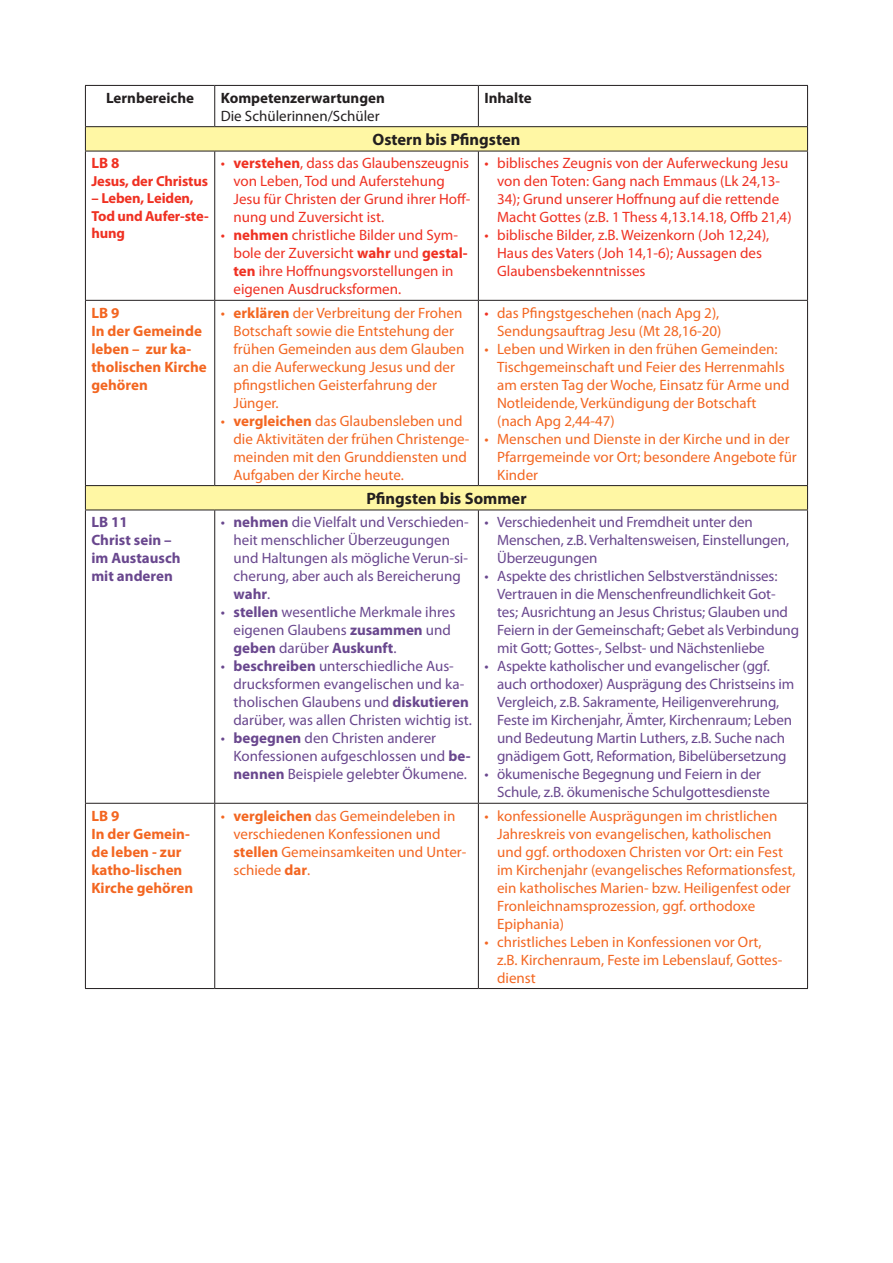
<style>
.page{position:relative;width:893px;height:1263px;background:#fff}
.page>*{position:absolute;margin:0;border:0;box-sizing:border-box;transform-origin:0 0}
.t1{font:700 16.5px "Myriad Pro";color:#231f20}
.t2{font:15px/18px "Myriad Pro";letter-spacing:-.01em;color:#69478e}
.t3{font:15px/18px "Myriad Pro";color:#f36621}
.t4{font:15px/18px "Myriad Pro";color:#ef3122}
.t5{font:700 15px/18px "Myriad Pro";color:#f36621}
.t6{font:700 15px "Myriad Pro";color:#231f20}
.t7{font:700 15px/18px "Myriad Pro";color:#69478e}
.t8{font:15px "Myriad Pro";color:#231f20}
.t9{font:700 15px "Myriad Pro";color:#ef3122}
.t10{font:700 14.55px/17.4px "Myriad Pro";letter-spacing:-.01em;color:#ef3122}
.s1{font-weight:700}
.s2{color:#ef3122}
</style>
<div class="page">
<svg style="left:86px;top:127px;width:721px;height:383px"></svg>
<hr style="left:85px;top:85px;width:130px;height:1px;background:#231f20">
<hr style="left:85px;top:86px;width:1px;height:40px;background:#231f20">
<hr style="left:215px;top:85px;width:263px;height:1px;background:#231f20">
<hr style="left:214px;top:86px;width:1px;height:40px;background:#231f20">
<hr style="left:478px;top:85px;width:330px;height:1px;background:#231f20">
<hr style="left:478px;top:86px;width:1px;height:40px;background:#231f20">
<hr style="left:807px;top:86px;width:1px;height:40px;background:#231f20">
<hr style="left:85px;top:126px;width:130px;height:1px;background:#231f20">
<svg style="left:85px;top:127px;width:1px;height:24px"></svg>
<hr style="left:215px;top:126px;width:263px;height:1px;background:#231f20">
<hr style="left:478px;top:126px;width:330px;height:1px;background:#231f20">
<svg style="left:807px;top:127px;width:1px;height:24px"></svg>
<hr style="left:85px;top:151px;width:130px;height:1px;background:#231f20">
<hr style="left:85px;top:151px;width:1px;height:149px;background:#231f20">
<hr style="left:215px;top:151px;width:263px;height:1px;background:#231f20">
<hr style="left:214px;top:151px;width:1px;height:149px;background:#231f20">
<hr style="left:478px;top:151px;width:330px;height:1px;background:#231f20">
<hr style="left:478px;top:151px;width:1px;height:149px;background:#231f20">
<hr style="left:807px;top:151px;width:1px;height:149px;background:#231f20">
<hr style="left:85px;top:300px;width:130px;height:1px;background:#231f20">
<hr style="left:85px;top:301px;width:1px;height:184px;background:#231f20">
<hr style="left:215px;top:300px;width:263px;height:1px;background:#231f20">
<hr style="left:214px;top:301px;width:1px;height:184px;background:#231f20">
<hr style="left:478px;top:300px;width:330px;height:1px;background:#231f20">
<hr style="left:478px;top:301px;width:1px;height:184px;background:#231f20">
<hr style="left:807px;top:301px;width:1px;height:184px;background:#231f20">
<hr style="left:85px;top:485px;width:130px;height:1px;background:#231f20">
<svg style="left:85px;top:486px;width:1px;height:24px"></svg>
<hr style="left:215px;top:485px;width:263px;height:1px;background:#231f20">
<hr style="left:478px;top:485px;width:330px;height:1px;background:#231f20">
<svg style="left:807px;top:486px;width:1px;height:24px"></svg>
<hr style="left:85px;top:510px;width:130px;height:1px;background:#231f20">
<hr style="left:85px;top:510px;width:1px;height:293px;background:#231f20">
<hr style="left:215px;top:510px;width:263px;height:1px;background:#231f20">
<hr style="left:214px;top:510px;width:1px;height:293px;background:#231f20">
<hr style="left:478px;top:510px;width:330px;height:1px;background:#231f20">
<hr style="left:478px;top:510px;width:1px;height:293px;background:#231f20">
<hr style="left:807px;top:510px;width:1px;height:293px;background:#231f20">
<hr style="left:85px;top:803px;width:130px;height:1px;background:#231f20">
<hr style="left:85px;top:804px;width:1px;height:184px;background:#231f20">
<hr style="left:215px;top:803px;width:263px;height:1px;background:#231f20">
<hr style="left:214px;top:804px;width:1px;height:184px;background:#231f20">
<hr style="left:478px;top:803px;width:330px;height:1px;background:#231f20">
<hr style="left:478px;top:804px;width:1px;height:184px;background:#231f20">
<hr style="left:807px;top:804px;width:1px;height:184px;background:#231f20">
<hr style="left:85px;top:988px;width:130px;height:1px;background:#231f20">
<hr style="left:215px;top:988px;width:263px;height:1px;background:#231f20">
<hr style="left:478px;top:988px;width:330px;height:1px;background:#231f20">
<p class="t6" style="left:106px;top:88px;width:89px">Lernbereiche</p>
<p class="t6" style="left:221px;top:88px;width:166px">Kompetenzerwartungen</p>
<p class="t8" style="left:221px;top:106px;width:160px">Die Schülerinnen/Schüler</p>
<p class="t6" style="left:484px;top:88px;width:49px">Inhalte</p>
<p class="t1" style="left:372px;top:129px;width:149px">Ostern bis Pfingsten</p>
<p class="t9" style="left:91px;top:153px;width:30px">LB 8</p>
<p class="t10" style="left:91px;top:172px;width:118px">Jesus, der Christus</p>
<p class="t10" style="left:91px;top:189px;width:119px">– Leben, Leiden,<br>Tod und Aufer-ste&shy;hung</p>
<p class="t4" style="left:233px;top:154px;width:238px;text-indent:-13px">• <span class="s1">verstehen</span>, dass das Glaubenszeugnis von Leben, Tod und Auferstehung Jesu für Christen der Grund ihrer Hoff&shy;nung und Zuversicht ist.</p>
<p class="t4" style="left:233px;top:226px;width:236px;text-indent:-13px">• <span class="s1">nehmen</span> christliche Bilder und Sym&shy;bole der Zuversicht <span class="s1">wahr</span> und <span class="s1">gestal&shy;ten</span> ihre Hoffnungsvorstellungen in eigenen Ausdrucksformen.</p>
<p class="t4" style="left:497px;top:154px;width:296px;text-indent:-13px">• biblisches Zeugnis von der Auferweckung Jesu von den Toten: Gang nach Emmaus (Lk 24,13- 34); Grund unserer Hoffnung auf die rettende Macht Gottes (z.B. 1 Thess 4,13.14.18, Offb 21,4)</p>
<p class="t4" style="left:497px;top:226px;width:274px;text-indent:-13px">• biblische Bilder, z.B. Weizenkorn (Joh 12,24),<br>Haus des Vaters (Joh 14,1-6); Aussagen des<br>Glaubensbekenntnisses</p>
<p class="t3" style="left:484px;top:303px;width:239px;text-align:right"><span class="s2">•</span> das Pfingstgeschehen (nach Apg 2),<br>Sendungsauftrag Jesu (Mt 28,16-20)</p>
<p class="t3" style="left:497px;top:339px;width:294px;text-indent:-13px">• Leben und Wirken in den frühen Gemeinden:<br>Tischgemeinschaft und Feier des Herrenmahls am ersten Tag der Woche, Einsatz für Arme und Notleidende, Verkündigung der Botschaft (nach Apg 2,44-47)</p>
<p class="t3" style="left:497px;top:429px;width:301px;text-indent:-13px">• Menschen und Dienste in der Kirche und in der<br>Pfarrgemeinde vor Ort; besondere Angebote für<br>Kinder</p>
<p class="t1" style="left:366px;top:488px;width:162px">Pfingsten bis Sommer</p>
<p class="t5" style="left:91px;top:303px;width:117px">LB 9<br>In der Gemeinde leben – zur ka&shy;tholischen Kirche gehören</p>
<p class="t3" style="left:233px;top:303px;width:232px;text-indent:-13px">• <span class="s1">erklären</span> der Verbreitung der Frohen<br>Botschaft sowie die Entstehung der frühen Gemeinden aus dem Glauben an die Auferweckung Jesus und der pfingstlichen Geisterfahrung der<br>Jünger.</p>
<p class="t3" style="left:233px;top:411px;width:238px;text-indent:-13px">• <span class="s1">vergleichen</span> das Glaubensleben und die Aktivitäten der frühen Christenge&shy;meinden mit den Grunddiensten und Aufgaben der Kirche heute.</p>
<p class="t7" style="left:91px;top:513px;width:91px">LB 11<br>Christ sein – im Austausch mit anderen</p>
<p class="t2" style="left:233px;top:513px;width:237px;text-indent:-13px">• <span class="s1">nehmen</span> die Vielfalt und Verschieden&shy;heit menschlicher Überzeugungen und Haltungen als mögliche Verun-si&shy;cherung, aber auch als Bereicherung <span class="s1">wahr</span>.</p>
<p class="t2" style="left:233px;top:603px;width:223px;text-indent:-13px">• <span class="s1">stellen</span> wesentliche Merkmale ihres eigenen Glaubens <span class="s1">zusammen</span> und <span class="s1">geben</span> darüber <span class="s1">Auskunft</span>.</p>
<p class="t2" style="left:233px;top:657px;width:240px;text-indent:-13px">• <span class="s1">beschreiben</span> unterschiedliche Aus&shy;drucksformen evangelischen und ka&shy;tholischen Glaubens und <span class="s1">diskutieren </span>darüber, was allen Christen wichtig ist.</p>
<p class="t2" style="left:233px;top:729px;width:239px;text-indent:-13px">• <span class="s1">begegnen</span> den Christen anderer<br>Konfessionen aufgeschlossen und <span class="s1">be&shy;nennen</span> Beispiele gelebter Ökumene.</p>
<p class="t2" style="left:497px;top:513px;width:294px;text-indent:-13px">• Verschiedenheit und Fremdheit unter den<br>Menschen, z.B. Verhaltensweisen, Einstellungen,<br>Überzeugungen</p>
<p class="t2" style="left:497px;top:567px;width:304px;text-indent:-13px">• Aspekte des christlichen Selbstverständnisses:<br>Vertrauen in die Menschenfreundlichkeit Got&shy;tes; Ausrichtung an Jesus Christus; Glauben und Feiern in der Gemeinschaft; Gebet als Verbindung mit Gott; Gottes-, Selbst- und Nächstenliebe</p>
<p class="t2" style="left:497px;top:657px;width:299px;text-indent:-13px">• Aspekte katholischer und evangelischer (ggf. auch orthodoxer) Ausprägung des Christseins im Vergleich, z.B. Sakramente, Heiligenverehrung, Feste im Kirchenjahr, Ämter, Kirchenraum; Leben und Bedeutung Martin Luthers, z.B. Suche nach gnädigem Gott, Reformation, Bibelübersetzung</p>
<p class="t2" style="left:497px;top:765px;width:274px;text-indent:-13px">• ökumenische Begegnung und Feiern in der<br>Schule, z.B. ökumenische Schulgottesdienste</p>
<p class="t5" style="left:91px;top:806px;width:103px">LB 9<br>In der Gemein&shy;de leben - zur katho-lischen<br>Kirche gehören</p>
<p class="t3" style="left:233px;top:806px;width:234px;text-indent:-13px">• <span class="s1">vergleichen</span> das Gemeindeleben in verschiedenen Konfessionen und <span class="s1">stellen</span> Gemeinsamkeiten und Unter&shy;schiede <span class="s1">dar</span>.</p>
<p class="t3" style="left:497px;top:806px;width:300px;text-indent:-13px">• konfessionelle Ausprägungen im christlichen Jahreskreis von evangelischen, katholischen und ggf. orthodoxen Christen vor Ort: ein Fest im Kirchenjahr (evangelisches Reformationsfest, ein katholisches Marien- bzw. Heiligenfest oder Fronleichnamsprozession, ggf. orthodoxe Epiphania)</p>
<p class="t3" style="left:497px;top:932px;width:287px;text-indent:-13px">• christliches Leben in Konfessionen vor Ort, z.B. Kirchenraum, Feste im Lebenslauf, Gottes&shy;dienst</p>
</div>
